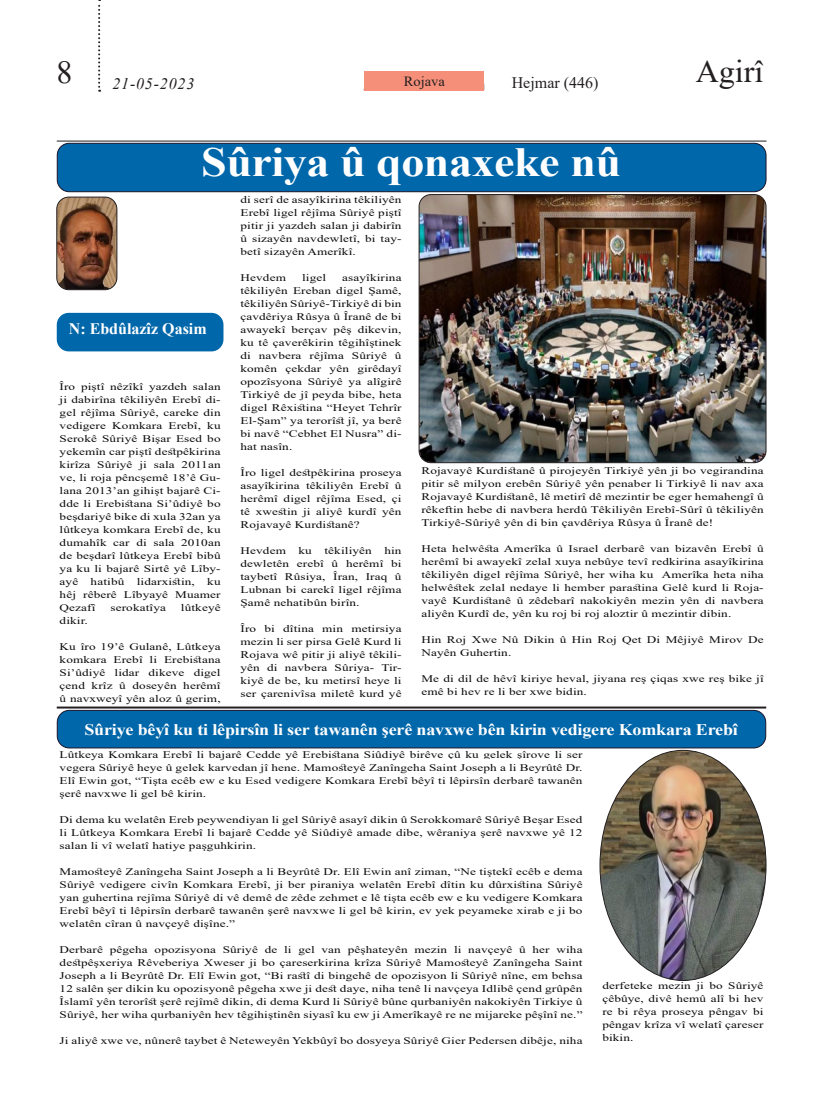
<style>
.page{position:relative;width:823px;height:1106px;background:#fff}
.page>*{position:absolute;margin:0;border:0;box-sizing:border-box;transform-origin:0 0}
.t1{font:700 41.4px "Times New Roman";letter-spacing:-.01em;color:#fff;scale:1.11 1}
.t2{font:32px "Times New Roman";color:#231f20}
.t3{font:700 16.2px "Times New Roman";letter-spacing:-.01em;color:#fff;scale:1.11 1}
.t4{font:700 16px "Times New Roman";color:#fff}
.t5{font:16px "Times New Roman";color:#231f20}
.t6{font:italic 16px "Times New Roman";letter-spacing:.05em;color:#231f20}
.t7{font:14px "Times New Roman";color:#231f20;scale:1.04 1}
.t8{font:10.1px/13px "Times New Roman";letter-spacing:.01em;color:#0b0b0e;text-align:justify;scale:1.31 1}
</style>
<div class="page">
<svg style="left:98px;top:0;width:2px;height:92px"></svg>
<div style="left:364px;top:72px;width:119px;height:19px;background:#f58f7a"></div>
<hr style="left:57px;top:141px;width:709px;height:1px;background:#231f20">
<div style="left:57px;top:143px;width:708px;height:49px;background:#0067aa;border-radius:12px"></div>
<div style="left:57px;top:143px;width:709px;height:49px;border:1px solid #19142a;border-radius:12px"></div>
<div style="left:57px;top:710px;width:708px;height:38px;background:#0067aa;border-radius:12px"></div>
<div style="left:57px;top:710px;width:708px;height:38px;border:1px solid #19142a;border-radius:12px"></div>
<div style="left:57px;top:313px;width:166px;height:38px;background:#0067aa;border-radius:12px"></div>
<img style="left:420px;top:194px;width:345px;height:268px">
<div style="left:418px;top:194px;width:348px;height:269px;border:1px solid #231f20;border-radius:12px"></div>
<img style="left:58px;top:197px;width:59px;height:93px">
<div style="left:56px;top:197px;width:61px;height:93px;border:1px solid #231f20;border-radius:12px"></div>
<hr style="left:57px;top:706px;width:708px;height:2px;background:#231f20">
<img style="left:601px;top:750px;width:164px;height:230px">
<h2 class="t2" style="left:56px;top:50px;width:18px">8</h2>
<h2 class="t2" style="left:695px;top:49px;width:69px">Agirî</h2>
<h3 class="t6" style="left:112px;top:72px;width:83px">21-05-2023</h3>
<p class="t7" style="left:403px;top:72px;width:41px">Rojava</p>
<h3 class="t5" style="left:511px;top:72px;width:88px">Hejmar (446)</h3>
<p class="t1" style="left:201px;top:132px;width:379px">Sûriya û qonaxeke nû</p>
<p class="t4" style="left:69px;top:317px;width:139px">N: Ebdûlazîz Qasim</p>
<p class="t8" style="left:60px;top:380px;width:124px">Îro piştî nêzîkî yazdeh salan ji dabirîna têkiliyên Erebî di&shy;gel rêjîma Sûriyê, careke din vedigere Komkara Erebî, ku Serokê Sûriyê Bişar Esed bo yekemîn car piştî destpêkirina kirîza Sûriyê ji sala 2011an ve, li roja pêncşemê 18’ê Gu&shy;lana 2013’an gihişt bajarê Ci&shy;dde li Erebistana Si’ûdiyê bo beşdariyê bike di xula 32an ya lûtkeya komkara Erebî de, ku dumahîk car di sala 2010an de beşdarî lûtkeya Erebî bibû ya ku li bajarê Sirtê yê Lîby&shy;ayê hatibû lidarxistin, ku hêj rêberê Lîbyayê Muamer Qezafî</p>
<p class="t8" style="left:110px;top:601px;width:44px">serokatîya</p>
<p class="t8" style="left:181px;top:601px;width:32px">lûtkeyê</p>
<p class="t8" style="left:60px;top:614px;width:23px">dikir.</p>
<p class="t8" style="left:60px;top:640px;width:124px">Ku îro 19’ê Gulanê, Lûtkeya komkara Erebî li Erebistana Si’ûdiyê lidar dikeve digel çend krîz û doseyên herêmî û navxweyî yên aloz û gerim,</p>
<p class="t8" style="left:240px;top:192px;width:124px">di serî de asayîkirina têkiliyên Erebî ligel rêjîma Sûriyê piştî pitir ji yazdeh salan ji dabirîn û sizayên navdewletî, bi tay&shy;betî sizayên Amerîkî.</p>
<p class="t8" style="left:240px;top:270px;width:36px">Hevdem</p>
<p class="t8" style="left:302px;top:270px;width:20px">ligel</p>
<p class="t8" style="left:240px;top:270px;width:124px;text-indent:102px">asayîkirina têkiliyên Ereban digel Şamê, têkiliyên Sûriyê-Tirkiyê di bin çavdêriya Rûsya û Îranê de bi awayekî berçav pêş dikevin, ku tê çaverêkirin têgihîştinek di navbera rêjîma Sûriyê û komên çekdar yên girêdayî opozîsyona Sûriyê ya alîgirê Tirkiyê de jî peyda bibe, heta digel Rêxistina “Heyet Tehrîr El-Şam” ya terorîst jî, ya berê bi navê “Cebhet El Nusra” di&shy;hat nasîn.</p>
<p class="t8" style="left:240px;top:465px;width:124px">Îro ligel destpêkirina proseya asayîkirina têkiliyên Erebî û herêmî digel rêjîma Esed, çi tê xwestin ji aliyê kurdî yên Rojavayê Kurdistanê?</p>
<p class="t8" style="left:240px;top:543px;width:124px">Hevdem ku têkiliyên hin dewletên erebî û herêmî bi taybetî Rûsiya, Îran, Iraq û Lubnan bi carekî ligel rêjîma Şamê nehatibûn birîn.</p>
<p class="t8" style="left:240px;top:621px;width:124px">Îro bi dîtina min metirsiya mezin li ser pirsa Gelê Kurd li Rojava wê pitir ji aliyê têkili&shy;yên di navbera Sûriya- Tir&shy;kiyê de be, ku metirsî heye li ser çarenivîsa miletê kurd yê</p>
<p class="t8" style="left:421px;top:463px;width:263px">Rojavayê Kurdistanê û pirojeyên Tirkiyê yên ji bo vegirandina pitir sê milyon erebên Sûriyê yên penaber li Tirkiyê li nav axa Rojavayê Kurdistanê, lê metirî dê mezintir be eger hemahengî û rêkeftin hebe di navbera herdû Têkiliyên Erebî-Sûrî û têkiliyên Tirkiyê-Sûriyê yên di bin çavdêriya Rûsya û Îranê de!</p>
<p class="t8" style="left:421px;top:541px;width:263px">Heta helwêsta Amerîka û Israel derbarê van bizavên Erebî û herêmî bi awayekî zelal xuya nebûye tevî redkirina asayîkirina têkiliyên digel rêjîma Sûriyê, her wiha ku Amerîka heta niha helwêstek zelal nedaye li hember parastina Gelê kurd li Roja&shy;vayê Kurdistanê û zêdebarî nakokiyên mezin yên di navbera aliyên Kurdî de, yên ku roj bi roj aloztir û mezintir dibin.</p>
<p class="t8" style="left:421px;top:632px;width:262px">Hin Roj Xwe Nû Dikin û Hin Roj Qet Di Mêjiyê Mirov De<br>Nayên Guhertin.</p>
<p class="t8" style="left:421px;top:671px;width:263px">Me di dil de hêvî kiriye heval, jiyana reş çiqas xwe reş bike jî emê bi hev re li ber xwe bidin.</p>
<p class="t3" style="left:84px;top:718px;width:590px">Sûriye bêyî ku ti lêpirsîn li ser tawanên şerê navxwe bên kirin vedigere Komkara Erebî</p>
<p class="t8" style="left:60px;top:747px;width:400px">Lûtkeya Komkara Erebî li bajarê Cedde yê Erebistana Siûdiyê birêve çû ku gelek şîrove li ser vegera Sûriyê heye û gelek karvedan jî hene. Mamosteyê Zanîngeha Saint Joseph a li Beyrûtê Dr.<br>Elî Ewin got, “Tişta ecêb ew e ku Esed vedigere Komkara Erebî bêyî ti lêpirsîn derbarê tawanên şerê navxwe li gel bê kirin.</p>
<p class="t8" style="left:60px;top:812px;width:400px">Di dema ku welatên Ereb peywendiyan li gel Sûriyê asayî dikin û Serokkomarê Sûriyê Beşar Esed li Lûtkeya Komkara Erebî li bajarê Cedde yê Siûdiyê amade dibe, wêraniya şerê navxwe yê 12 salan li vî welatî hatiye paşguhkirin.</p>
<p class="t8" style="left:60px;top:864px;width:400px">Mamosteyê Zanîngeha Saint Joseph a li Beyrûtê Dr. Elî Ewin anî ziman, “Ne tiştekî ecêb e dema Sûriyê vedigere civîn Komkara Erebî, ji ber piraniya welatên Erebî dîtin ku dûrxistina Sûriyê yan guhertina rejîma Sûriyê di vê demê de zêde zehmet e lê tişta ecêb ew e ku vedigere Komkara Erebî bêyî ti lêpirsîn derbarê tawanên şerê navxwe li gel bê kirin, ev yek peyameke xirab e ji bo welatên cîran û navçeyê dişîne.”</p>
<p class="t8" style="left:60px;top:942px;width:400px">Derbarê pêgeha opozisyona Sûriyê de li gel van pêşhateyên mezin li navçeyê û her wiha destpêşxeriya Rêveberiya Xweser ji bo çareserkirina krîza Sûriyê Mamosteyê Zanîngeha Saint Joseph a li Beyrûtê Dr. Elî Ewin got, “Bi rastî di bingehê de opozisyon li Sûriyê nîne, em behsa 12 salên şer dikin ku opozisyonê pêgeha xwe ji dest daye, niha tenê li navçeya Idlibê çend grûpên Îslamî yên terorîst şerê rejîmê dikin, di dema Kurd li Sûriyê bûne qurbaniyên nakokiyên Tirkiye û Sûriyê, her wiha qurbaniyên hev têgihiştinên siyasî ku ew ji Amerîkayê re ne mijareke pêşînî ne.”</p>
<p class="t8" style="left:60px;top:1033px;width:400px">Ji aliyê xwe ve, nûnerê taybet ê Neteweyên Yekbûyî bo dosyeya Sûriyê Gier Pedersen dibêje, niha</p>
<p class="t8" style="left:602px;top:978px;width:124px">derfeteke mezin ji bo Sûriyê çêbûye, divê hemû alî bi hev re bi rêya proseya pêngav bi pêngav krîza vî welatî çareser bikin.</p>
</div>
